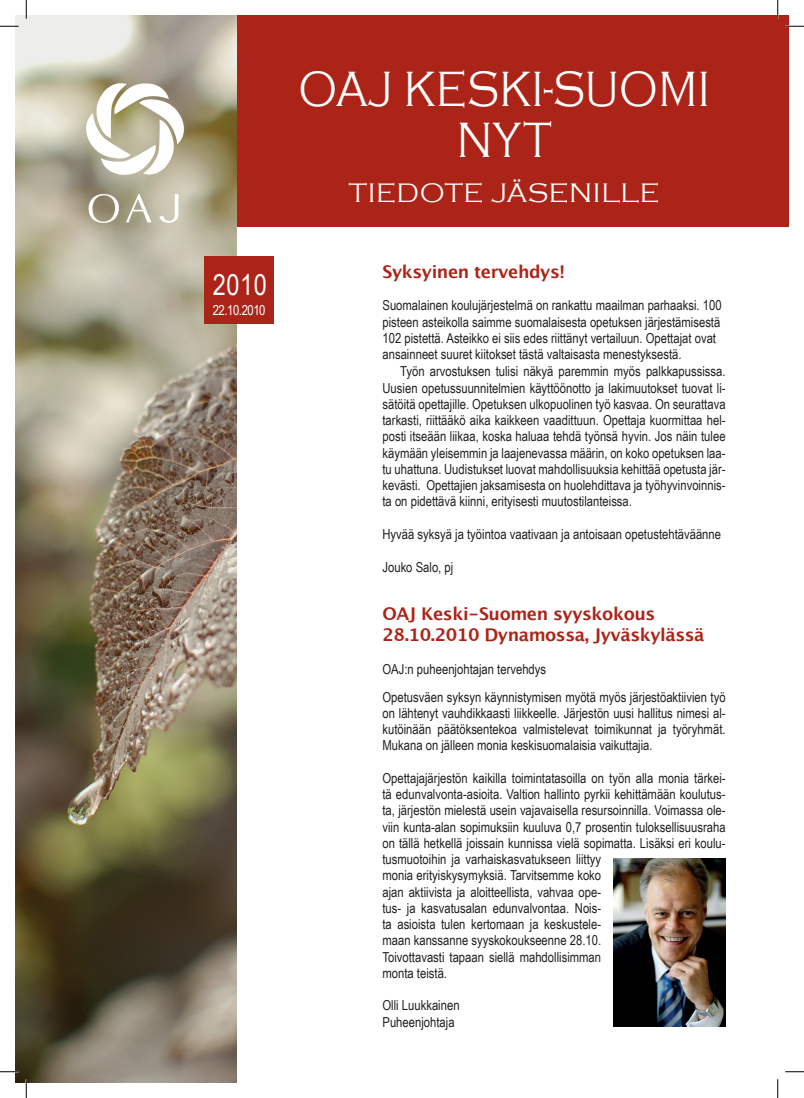
<style>
.page{position:relative;width:804px;height:1098px;background:#fff}
.page>*{position:absolute;margin:0;border:0;box-sizing:border-box;transform-origin:0 0}
.t1{font:300 51px/51.2px "Copperplate Gothic";letter-spacing:.01em;color:#fff;text-align:center;scale:.83 1}
.t2{font:28.75px "Arial Narrow";color:#fff}
.t3{font:300 27.5px "Copperplate Gothic";letter-spacing:.02em;color:#fff}
.t4{font:700 17.5px/21.2px "Lucida Grande";letter-spacing:-.025em;color:#ab2417}
.t5{font:13.75px/16.2px "Arial Narrow";color:#231f20}
.t6{font:13.75px "Arial Narrow";letter-spacing:-.03em;color:#fff}
</style>
<div class="page">
<div style="left:16px;top:16px;width:772px;height:211px;background:#ab2417"></div>
<img style="left:16px;top:16px;width:220px;height:1066px">
<img style="left:66px;top:70px;width:138px;height:165px">
<div style="left:204px;top:256px;width:70px;height:68px;background:#ab2417"></div>
<img style="left:614px;top:858px;width:111px;height:168px">
<svg style="left:0;top:25px;width:19px;height:2px"></svg>
<svg style="left:785px;top:25px;width:19px;height:2px"></svg>
<svg style="left:0;top:1071px;width:19px;height:1px"></svg>
<svg style="left:785px;top:1071px;width:19px;height:1px"></svg>
<svg style="left:25px;top:0;width:2px;height:19px"></svg>
<svg style="left:25px;top:1079px;width:2px;height:19px"></svg>
<svg style="left:777px;top:0;width:1px;height:19px"></svg>
<svg style="left:777px;top:1079px;width:1px;height:19px"></svg>
<h2 class="t2" style="left:213px;top:264px;width:56px">2010</h2>
<p class="t6" style="left:213px;top:300px;width:54px">22.10.2010</p>
<h1 class="t1" style="left:298px;top:65px;width:497px">OAJ KESKI-SUOMI<br>NYT</h1>
<h3 class="t3" style="left:349px;top:178px;width:312px">TIEDOTE JÄSENILLE</h3>
<p class="t4" style="left:382px;top:261px;width:184px">Syksyinen tervehdys!</p>
<p class="t5" style="left:382px;top:297px;width:341px">Suomalainen koulujärjestelmä on rankattu maailman parhaaksi. 100 pisteen asteikolla saimme suomalaisesta opetuksen järjestämisestä 102 pistettä. Asteikko ei siis edes riittänyt vertailuun. Opettajat ovat ansainneet suuret kiitokset tästä valtaisasta menestyksestä.</p>
<p class="t5" style="left:382px;top:363px;width:344px;text-align:justify;text-indent:18px">Työn arvostuksen tulisi näkyä paremmin myös palkkapussissa.<br>Uusien opetussuunnitelmien käyttöönotto ja lakimuutokset tuovat li&shy;sätöitä opettajille. Opetuksen ulkopuolinen työ kasvaa. On seurattava tarkasti, riittääkö aika kaikkeen vaadittuun. Opettaja kuormittaa hel&shy;posti itseään liikaa, koska haluaa tehdä työnsä hyvin. Jos näin tulee käymään yleisemmin ja laajenevassa määrin, on koko opetuksen laa&shy;tu uhattuna. Uudistukset luovat mahdollisuuksia kehittää opetusta jär&shy;kevästi. Opettajien jaksamisesta on huolehdittava ja työhyvinvoinnis&shy;ta on pidettävä kiinni, erityisesti muutostilanteissa.</p>
<p class="t5" style="left:382px;top:525px;width:340px">Hyvää syksyä ja työintoa vaativaan ja antoisaan opetustehtäväänne</p>
<p class="t5" style="left:382px;top:558px;width:72px">Jouko Salo, pj</p>
<p class="t4" style="left:382px;top:603px;width:323px">OAJ Keski-Suomen syyskokous<br>28.10.2010 Dynamossa, Jyväskylässä</p>
<p class="t5" style="left:382px;top:655px;width:344px;line-height:27.5px">OAJ:n puheenjohtajan tervehdys<br>Opetusväen syksyn käynnistymisen myötä myös järjestöaktiivien työ</p>
<p class="t5" style="left:382px;top:704px;width:344px;text-align:justify">on lähtenyt vauhdikkaasti liikkeelle. Järjestön uusi hallitus nimesi al&shy;kutöinään päätöksentekoa valmistelevat toimikunnat ja työryhmät.<br>Mukana on jälleen monia keskisuomalaisia vaikuttajia.</p>
<p class="t5" style="left:382px;top:769px;width:344px">Opettajajärjestön kaikilla toimintatasoilla on työn alla monia tärkei&shy;tä edunvalvonta-asioita. Valtion hallinto pyrkii kehittämään koulutus&shy;ta, järjestön mielestä usein vajavaisella resursoinnilla. Voimassa ole&shy;viin kunta-alan sopimuksiin kuuluva 0,7 prosentin tuloksellisuusraha on tällä hetkellä joissain kunnissa vielä sopimatta. Lisäksi eri koulu&shy;tusmuotoihin ja varhaiskasvatukseen liittyy<br>monia erityiskysymyksiä. Tarvitsemme koko<br>ajan aktiivista ja aloitteellista, vahvaa ope-<br>tus- ja kasvatusalan edunvalvontaa. Nois-<br>ta asioista tulen kertomaan ja keskustele-<br>maan kanssanne syyskokoukseenne 28.10.<br>Toivottavasti tapaan siellä mahdollisimman<br>monta teistä.</p>
<p class="t5" style="left:382px;top:997px;width:79px">Olli Luukkainen<br>Puheenjohtaja</p>
</div>
